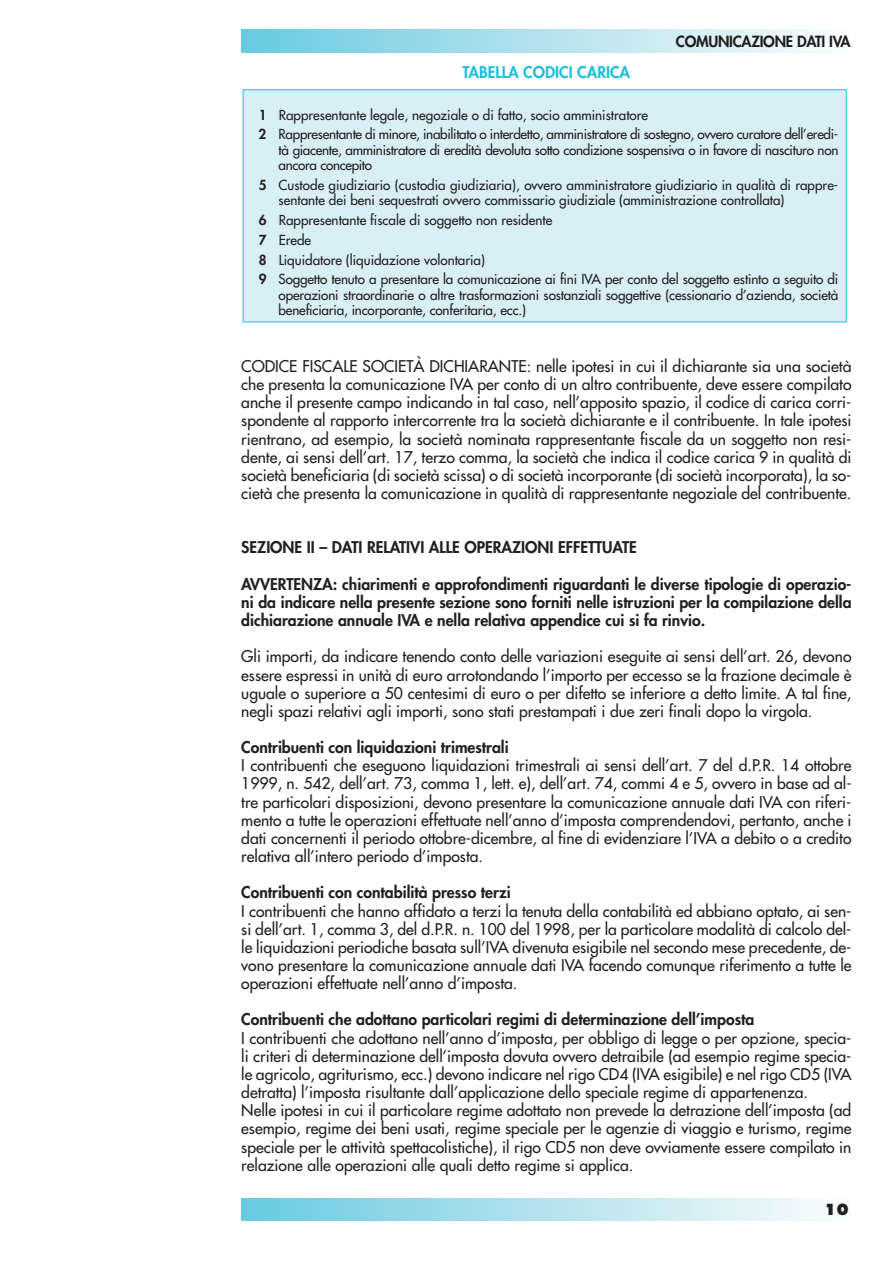
<style>
.page{position:relative;width:893px;height:1263px;background:#fff}
.page>*{position:absolute;margin:0;border:0;box-sizing:border-box;transform-origin:0 0}
.t1{font:15.75px/18.1px "Futura";color:#231f20;text-align:justify}
.t2{font:800 15.75px/18.1px "Futura";color:#231f20;text-align:justify}
.t3{font:800 15.75px "Futura";color:#20c0db}
.t4{font:800 15px "Futura";letter-spacing:-.015em;color:#231f20}
.t5{font:800 15px "Futura";color:#231f20}
.t6{font:13.5px/19.6px "Futura";letter-spacing:-.01em;color:#231f20}
.s1{font-weight:800}
</style>
<div class="page">
<div style="left:241px;top:1198px;width:609px;height:22px;background:linear-gradient(to right,#69c9e0,#fcfcfc)"></div>
<div style="left:241px;top:30px;width:609px;height:22px;background:linear-gradient(to right,#69c9e0,#fcfcfc)"></div>
<div style="left:244px;top:90px;width:602px;height:232px;background:#d8eff5"></div>
<div style="left:243px;top:89px;width:604px;height:233px;border:1px solid #20c0db"></div>
<p class="t3" style="left:463px;top:65px;width:169px">TABELLA CODICI CARICA</p>
<p class="t4" style="left:676px;top:34px;width:176px">COMUNICAZIONE DATI IVA</p>
<p class="t6" style="left:259px;top:106px;width:581px"><span class="s1">1</span> Rappresentante legale, negoziale o di fatto, socio amministratore<br><span class="s1">2</span> Rappresentante di minore, inabilitato o interdetto, amministratore di sostegno, ovvero curatore dell’eredi-</p>
<p class="t6" style="left:279px;top:143px;width:561px;line-height:15.5px">tà giacente, amministratore di eredità devoluta sotto condizione sospensiva o in favore di nascituro non ancora concepito</p>
<p class="t6" style="left:279px;top:178px;width:561px;line-height:15.5px;text-indent:-20px"><span class="s1">5</span> Custode giudiziario (custodia giudiziaria), ovvero amministratore giudiziario in qualità di rappre&shy;sentante dei beni sequestrati ovvero commissario giudiziale (amministrazione controllata)</p>
<p class="t6" style="left:259px;top:211px;width:581px"><span class="s1">6</span> Rappresentante fiscale di soggetto non residente<br><span class="s1">7</span> Erede<br><span class="s1">8</span> Liquidatore (liquidazione volontaria)<br><span class="s1">9</span> Soggetto tenuto a presentare la comunicazione ai fini IVA per conto del soggetto estinto a seguito di</p>
<p class="t6" style="left:279px;top:288px;width:561px;line-height:15.5px">operazioni straordinarie o altre trasformazioni sostanziali soggettive (cessionario d’azienda, società beneficiaria, incorporante, conferitaria, ecc.)</p>
<p class="t1" style="left:241px;top:358px;width:612px">CODICE FISCALE SOCIETÀ DICHIARANTE: nelle ipotesi in cui il dichiarante sia una società che presenta la comunicazione IVA per conto di un altro contribuente, deve essere compilato anche il presente campo indicando in tal caso, nell’apposito spazio, il codice di carica corri&shy;spondente al rapporto intercorrente tra la società dichiarante e il contribuente. In tale ipotesi rientrano, ad esempio, la società nominata rappresentante fiscale da un soggetto non resi&shy;dente, ai sensi dell’art. 17, terzo comma, la società che indica il codice carica 9 in qualità di società beneficiaria (di società scissa) o di società incorporante (di società incorporata), la so&shy;cietà che presenta la comunicazione in qualità di rappresentante negoziale del contribuente.</p>
<p class="t2" style="left:241px;top:540px;width:397px">SEZIONE II – DATI RELATIVI ALLE OPERAZIONI EFFETTUATE</p>
<p class="t2" style="left:241px;top:576px;width:612px">AVVERTENZA: chiarimenti e approfondimenti riguardanti le diverse tipologie di operazio&shy;ni da indicare nella presente sezione sono forniti nelle istruzioni per la compilazione della dichiarazione annuale IVA e nella relativa appendice cui si fa rinvio.</p>
<p class="t1" style="left:241px;top:648px;width:612px">Gli importi, da indicare tenendo conto delle variazioni eseguite ai sensi dell’art. 26, devono essere espressi in unità di euro arrotondando l’importo per eccesso se la frazione decimale è uguale o superiore a 50 centesimi di euro o per difetto se inferiore a detto limite. A tal fine, negli spazi relativi agli importi, sono stati prestampati i due zeri finali dopo la virgola.</p>
<p class="t2" style="left:241px;top:739px;width:269px">Contribuenti con liquidazioni trimestrali</p>
<p class="t1" style="left:241px;top:757px;width:612px">I contribuenti che eseguono liquidazioni trimestrali ai sensi dell’art. 7 del d.P.R. 14 ottobre 1999, n. 542, dell’art. 73, comma 1, lett. e), dell’art. 74, commi 4 e 5, ovvero in base ad al&shy;tre particolari disposizioni, devono presentare la comunicazione annuale dati IVA con riferi&shy;mento a tutte le operazioni effettuate nell’anno d’imposta comprendendovi, pertanto, anche i dati concernenti il periodo ottobre-dicembre, al fine di evidenziare l’IVA a debito o a credito relativa all’intero periodo d’imposta.</p>
<p class="t2" style="left:241px;top:885px;width:271px">Contribuenti con contabilità presso terzi</p>
<p class="t1" style="left:241px;top:903px;width:612px">I contribuenti che hanno affidato a terzi la tenuta della contabilità ed abbiano optato, ai sen&shy;si dell’art. 1, comma 3, del d.P.R. n. 100 del 1998, per la particolare modalità di calcolo del&shy;le liquidazioni periodiche basata sull’IVA divenuta esigibile nel secondo mese precedente, de&shy;vono presentare la comunicazione annuale dati IVA facendo comunque riferimento a tutte le operazioni effettuate nell’anno d’imposta.</p>
<p class="t2" style="left:241px;top:1012px;width:515px">Contribuenti che adottano particolari regimi di determinazione dell’imposta</p>
<p class="t1" style="left:241px;top:1030px;width:612px;text-align:left">I contribuenti che adottano nell’anno d’imposta, per obbligo di legge o per opzione, specia&shy;li criteri di determinazione dell’imposta dovuta ovvero detraibile (ad esempio regime specia&shy;le agricolo, agriturismo, ecc.) devono indicare nel rigo CD4 (IVA esigibile) e nel rigo CD5 (IVA detratta) l’imposta risultante dall’applicazione dello speciale regime di appartenenza.<br>Nelle ipotesi in cui il particolare regime adottato non prevede la detrazione dell’imposta (ad esempio, regime dei beni usati, regime speciale per le agenzie di viaggio e turismo, regime speciale per le attività spettacolistiche), il rigo CD5 non deve ovviamente essere compilato in relazione alle operazioni alle quali detto regime si applica.</p>
<p class="t5" style="left:824px;top:1203px;width:26px">10</p>
</div>
